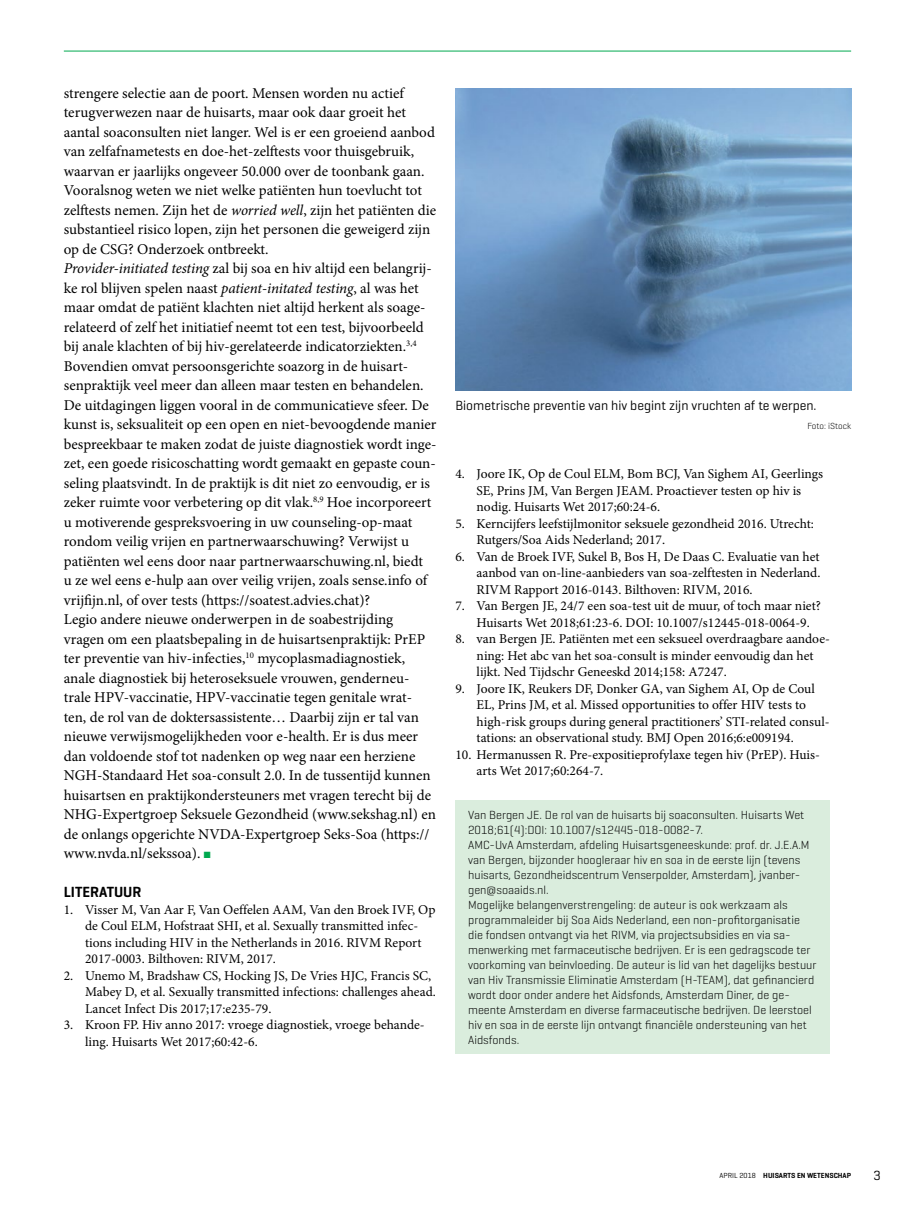
<style>
.page{position:relative;width:915px;height:1212px;background:#fff}
.page>*{position:absolute;margin:0;border:0;box-sizing:border-box;transform-origin:0 0}
.Para_broodtekst{font:15px/19.5px "Qrgmyw Hxkypc Minion Pro";color:#000}
.SectionHeading_1_tus{font:600 15px "Lvrhqv Xblnxy Geogrotesque";color:#000}
.t1{font:13.5px/16.5px "Qrgmyw Hxkypc Minion Pro";color:#000}
.Image_Caption_figuur{font:13.5px "Wqwyld Wjbbyy Geogrotesque";color:#000}
.Biography_auteursinf{font:300 12px/15px "Hqvdyn Dvtyxr Geogrotesque";color:#000}
.Image_Caption_figuur-2{font:300 9px "Hqvdyn Dvtyxr Geogrotesque";color:#000}
.t2{font:600 7.5px "Lvrhqv Xblnxy Geogrotesque";color:#000}
.s1{font-family:"Hhtctw Nmbmqg Minion Pro";font-style:italic}
.s2{color:#00a94f}
.s3{font-family:"Wqwyld Wjbbyy Geogrotesque";font-weight:400}
</style>
<div class="page">
<hr style="left:64px;top:51px;width:786px;height:1px;background:#00a94f">
<div style="left:455px;top:800px;width:374px;height:253px;background:#daeddd"></div>
<img style="left:455px;top:88px;width:395px;height:302px">
<p class="Para_broodtekst" style="left:64px;top:83px;width:374px">strengere selectie aan de poort. Mensen worden nu actief terugverwezen naar de huisarts, maar ook daar groeit het aantal soaconsulten niet langer. Wel is er een groeiend aanbod van zelfafnametests en doe-het-zelftests voor thuisgebruik, waarvan er jaarlijks ongeveer 50.000 over de toonbank gaan.<br>Vooralsnog weten we niet welke patiënten hun toevlucht tot zelftests nemen. Zijn het de <span class="s1">worried well</span>, zijn het patiënten die substantieel risico lopen, zijn het personen die geweigerd zijn op de CSG? Onderzoek ontbreekt.</p>
<p class="Para_broodtekst" style="left:64px;top:259px;width:374px"><span class="s1">Provider-initiated testing</span> zal bij soa en hiv altijd een belangrij&shy;ke rol blijven spelen naast <span class="s1">patient-initated testing</span>, al was het maar omdat de patiënt klachten niet altijd herkent als soage&shy;relateerd of zelf het initiatief neemt tot een test, bijvoorbeeld bij anale klachten of bij hiv-gerelateerde indicatorziekten.<sup>3,4<br></sup>Bovendien omvat persoonsgerichte soazorg in de huisart&shy;senpraktijk veel meer dan alleen maar testen en behandelen.<br>De uitdagingen liggen vooral in de communicatieve sfeer. De kunst is, seksualiteit op een open en niet-bevoogdende manier bespreekbaar te maken zodat de juiste diagnostiek wordt inge&shy;zet, een goede risicoschatting wordt gemaakt en gepaste coun&shy;seling plaatsvindt. In de praktijk is dit niet zo eenvoudig, er is zeker ruimte voor verbetering op dit vlak.<sup>8,9</sup> Hoe incorporeert u motiverende gespreksvoering in uw counseling-op-maat rondom veilig vrijen en partnerwaarschuwing? Verwijst u patiënten wel eens door naar partnerwaarschuwing.nl, biedt<br>u ze wel eens e-hulp aan over veilig vrijen, zoals sense.info of vrijfijn.nl, of over tests (https://soatest.advies.chat)?</p>
<p class="Para_broodtekst" style="left:64px;top:610px;width:373px">Legio andere nieuwe onderwerpen in de soabestrijding vragen om een plaatsbepaling in de huisartsenpraktijk: PrEP ter preventie van hiv-infecties,<sup>10</sup> mycoplasmadiagnostiek, anale diagnostiek bij heteroseksuele vrouwen, genderneu&shy;trale HPV-vaccinatie, HPV-vaccinatie tegen genitale wrat&shy;ten, de rol van de doktersassistente… Daarbij zijn er tal van nieuwe verwijsmogelijkheden voor e-health. Er is dus meer dan voldoende stof tot nadenken op weg naar een herziene NGH-Standaard Het soa-consult 2.0. In de tussentijd kunnen huisartsen en praktijkondersteuners met vragen terecht bij de NHG-Expertgroep Seksuele Gezondheid (www.sekshag.nl) en de onlangs opgerichte NVDA-Expertgroep Seks-Soa (https:// www.nvda.nl/sekssoa). <span class="s2">■</span></p>
<p class="SectionHeading_1_tus" style="left:64px;top:883px;width:79px">LITERATUUR</p>
<p class="t1" style="left:85px;top:901px;width:351px;text-indent:-21px">1. Visser M, Van Aar F, Van Oeffelen AAM, Van den Broek IVF, Op de Coul ELM, Hofstraat SHI, et al. Sexually transmitted infec&shy;tions including HIV in the Netherlands in 2016. RIVM Report 2017-0003. Bilthoven: RIVM, 2017.</p>
<p class="t1" style="left:85px;top:967px;width:352px;text-indent:-21px">2. Unemo M, Bradshaw CS, Hocking JS, De Vries HJC, Francis SC,<br>Mabey D, et al. Sexually transmitted infections: challenges ahead.<br>Lancet Infect Dis 2017;17:e235-79.</p>
<p class="t1" style="left:85px;top:1017px;width:341px;text-indent:-21px">3. Kroon FP. Hiv anno 2017: vroege diagnostiek, vroege behande&shy;ling. Huisarts Wet 2017;60:42-6.</p>
<p class="Image_Caption_figuur" style="left:455px;top:397px;width:362px">Biometrische preventie van hiv begint zijn vruchten af te werpen.</p>
<p class="Image_Caption_figuur-2" style="left:807px;top:421px;width:45px">Foto: iStock</p>
<p class="t1" style="left:476px;top:466px;width:348px;text-indent:-21px">4. Joore IK, Op de Coul ELM, Bom BCJ, Van Sighem AI, Geerlings<br>SE, Prins JM, Van Bergen JEAM. Proactiever testen op hiv is nodig. Huisarts Wet 2017;60:24-6.</p>
<p class="t1" style="left:476px;top:515px;width:338px;text-indent:-21px">5. Kerncijfers leefstijlmonitor seksuele gezondheid 2016. Utrecht:<br>Rutgers/Soa Aids Nederland; 2017.</p>
<p class="t1" style="left:476px;top:548px;width:345px;text-align:justify;text-indent:-21px">6. Van de Broek IVF, Sukel B, Bos H, De Daas C. Evaluatie van het aanbod van on-line-aanbieders van soa-zelftesten in Nederland.<br>RIVM Rapport 2016-0143. Bilthoven: RIVM, 2016.</p>
<p class="t1" style="left:476px;top:598px;width:345px;text-indent:-21px">7. Van Bergen JE, 24/7 een soa-test uit de muur, of toch maar niet?<br>Huisarts Wet 2018;61:23-6. DOI: 10.1007/s12445-018-0064-9.</p>
<p class="t1" style="left:476px;top:631px;width:354px;text-indent:-21px">8. van Bergen JE. Patiënten met een seksueel overdraagbare aandoe&shy;ning: Het abc van het soa-consult is minder eenvoudig dan het lijkt. Ned Tijdschr Geneeskd 2014;158: A7247.</p>
<p class="t1" style="left:476px;top:680px;width:354px;text-indent:-21px">9. Joore IK, Reukers DF, Donker GA, van Sighem AI, Op de Coul EL, Prins JM, et al. Missed opportunities to offer HIV tests to high-risk groups during general practitioners’ STI-related consul&shy;tations: an observational study. BMJ Open 2016;6:e009194.</p>
<p class="t1" style="left:476px;top:746px;width:344px;text-indent:-21px">10. Hermanussen R. Pre-expositieprofylaxe tegen hiv (PrEP). Huis&shy;arts Wet 2017;60:264-7.</p>
<p class="Biography_auteursinf" style="left:468px;top:807px;width:337px">Van Bergen JE. De rol van de huisarts bij soaconsulten. Huisarts Wet<br>2018;61(4):DOI: 10.1007/s12445-018-0082-7.</p>
<p class="Biography_auteursinf" style="left:468px;top:837px;width:343px">AMC-UvA Amsterdam, afdeling Huisartsgeneeskunde: prof. dr. J.E.A.M van Bergen, bijzonder hoogleraar hiv en soa in de eerste lijn (tevens huisarts, Gezondheidscentrum Venserpolder, Amsterdam), jvanber&shy;gen@soaaids.nl.</p>
<p class="Biography_auteursinf" style="left:468px;top:897px;width:350px">Mogelijke belangenverstrengeling: de auteur is ook werkzaam als programmaleider bij Soa Aids Nederland, een non-profitorganisatie die fondsen ontvangt via het RIVM, via projectsubsidies en via sa&shy;menwerking met farmaceutische bedrijven. Er is een gedragscode ter voorkoming van beïnvloeding. De auteur is lid van het dagelijks bestuur van Hiv Transmissie Eliminatie Amsterdam (H-TEAM), dat gefinancierd wordt door onder andere het Aidsfonds, Amsterdam Diner, de ge&shy;meente Amsterdam en diverse farmaceutische bedrijven. De leerstoel hiv en soa in de eerste lijn ontvangt financiële ondersteuning van het Aidsfonds.</p>
<p class="t2" style="left:719px;top:1171px;width:133px"><span class="s3">APRIL 2018</span> HUISARTS EN WETENSCHAP</p>
<p class="Image_Caption_figuur" style="left:873px;top:1166px;width:9px">3</p>
</div>
